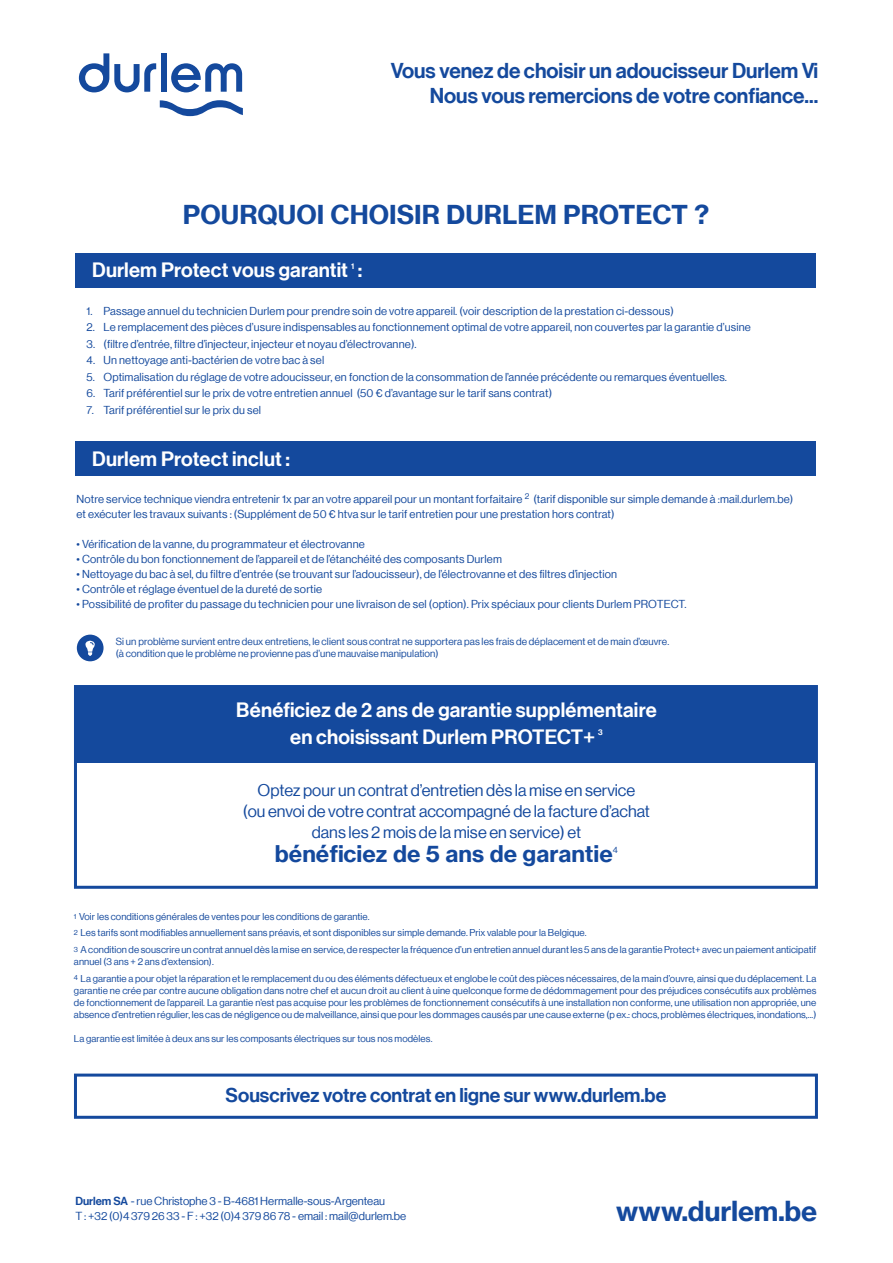
<style>
.page{position:relative;width:893px;height:1263px;background:#fff}
.page>*{position:absolute;margin:0;border:0;box-sizing:border-box;transform-origin:0 0}
.t1{font:27px "N Haas Grotesk TXW02 75 Bd";letter-spacing:-.01em;color:#14499d}
.t2{font:25.5px "N Haas Grotesk TXW02 75 Bd";color:#14499d}
.t3{font:22.5px "N Haas Grotesk TXW02 75 Bd";color:#14499d}
.t4{font:21px/25.5px "N Haas Grotesk DSW02 65 Md";color:#14499d;text-align:right}
.t5{font:20.25px/27px "N Haas Grotesk DSW02 65 Md";letter-spacing:.01em;color:#fff;text-align:center}
.t6{font:19.5px "N Haas Grotesk DSW02 65 Md";color:#14499d}
.t7{font:16.5px/21px "N Haas Grotesk DSW02 55 Rg";color:#14499d;text-align:center}
.t8{font:11.4px/15px "N Haas Grotesk DSW02 55 Rg";color:#14499d}
.t9{font:11.25px/15px "N Haas Grotesk DSW02 55 Rg";letter-spacing:.015em;color:#14499d}
.t10{font:10.05px/11.7px "N Haas Grotesk DSW02 55 Rg";letter-spacing:.01em;color:#14499d}
.t11{font:9.75px/16.5px "N Haas Grotesk DSW02 55 Rg";letter-spacing:.01em;color:#14499d}
.t12{font:9px "N Haas Grotesk DSW02 55 Rg";color:#14499d}
.t13{font:8.1px "N Haas Grotesk DSW02 65 Md";color:#fff}
.s1{font-size:7.35px}
.s2{font-family:"N Haas Grotesk DSW02 65 Md"}
</style>
<div class="page">
<div style="left:75px;top:686px;width:741px;height:76px;background:#14499d"></div>
<div style="left:74px;top:685px;width:744px;height:204px;border:3px solid #14499d"></div>
<div style="left:75px;top:253px;width:741px;height:35px;background:#14499d"></div>
<div style="left:75px;top:441px;width:741px;height:35px;background:#14499d"></div>
<div style="left:77px;top:635px;width:27px;height:26px;background:#14499d;border-radius:50%"></div>
<svg style="left:160px;top:100px;width:83px;height:16px"></svg>
<svg style="left:171px;top:63px;width:71px;height:29px"></svg>
<svg style="left:79px;top:53px;width:77px;height:39px"></svg>
<div style="left:161px;top:53px;width:5px;height:39px;background:#14499d"></div>
<div style="left:74px;top:1073px;width:744px;height:46px;border:3px solid #14499d"></div>
<svg style="left:85px;top:641px;width:10px;height:15px"></svg>
<h3 class="t4" style="left:391px;top:58px;width:429px">Vous venez de choisir un adoucisseur Durlem Vi<br>Nous vous remercions de votre confiance...</h3>
<h2 class="t2" style="left:183px;top:198px;width:528px">POURQUOI CHOISIR DURLEM PROTECT ?</h2>
<h3 class="t5" style="left:92px;top:257px;width:257px">Durlem Protect vous garantit</h3>
<p class="t13" style="left:351px;top:261px;width:5px">1</p>
<h3 class="t5" style="left:358px;top:257px;width:6px">:</h3>
<p class="t9" style="left:87px;top:303px;width:589px">1. Passage annuel du technicien Durlem pour prendre soin de votre appareil. (voir description de la prestation ci-dessous)</p>
<p class="t9" style="left:87px;top:320px;width:666px">2. Le remplacement des pièces d’usure indispensables au fonctionnement optimal de votre appareil, non couvertes par la garantie d’usine</p>
<p class="t9" style="left:87px;top:336px;width:332px">3. (filtre d’entrée, filtre d’injecteur, injecteur et noyau d’électrovanne).</p>
<p class="t9" style="left:87px;top:353px;width:239px">4. Un nettoyage anti-bactérien de votre bac à sel</p>
<p class="t9" style="left:87px;top:370px;width:642px">5. Optimalisation du réglage de votre adoucisseur, en fonction de la consommation de l’année précédente ou remarques éventuelles.</p>
<p class="t9" style="left:87px;top:386px;width:467px">6. Tarif préférentiel sur le prix de votre entretien annuel (50 € d’avantage sur le tarif sans contrat)</p>
<p class="t9" style="left:87px;top:403px;width:176px">7. Tarif préférentiel sur le prix du sel</p>
<h3 class="t5" style="left:92px;top:445px;width:199px">Durlem Protect inclut :</h3>
<p class="t9" style="left:77px;top:492px;width:718px">Notre service technique viendra entretenir 1x par an votre appareil pour un montant forfaitaire <sup>2</sup> (tarif disponible sur simple demande à :mail.durlem.be) et exécuter les travaux suivants : (Supplément de 50 € htva sur le tarif entretien pour une prestation hors contrat)</p>
<p class="t9" style="left:77px;top:537px;width:290px">• Vérification de la vanne, du programmateur et électrovanne</p>
<p class="t9" style="left:77px;top:552px;width:427px">• Contrôle du bon fonctionnement de l’appareil et de l’étanchéité des composants Durlem</p>
<p class="t9" style="left:77px;top:567px;width:542px">• Nettoyage du bac à sel, du filtre d’entrée (se trouvant sur l’adoucisseur), de l’électrovanne et des filtres d’injection</p>
<p class="t9" style="left:77px;top:582px;width:247px">• Contrôle et réglage éventuel de la dureté de sortie</p>
<p class="t9" style="left:77px;top:597px;width:612px">• Possibilité de profiter du passage du technicien pour une livraison de sel (option). Prix spéciaux pour clients Durlem PROTECT.</p>
<p class="t10" style="left:116px;top:636px;width:555px">Si un problème survient entre deux entretiens, le client sous contrat ne supportera pas les frais de déplacement et de main d’œuvre. (à condition que le problème ne provienne pas d’une mauvaise manipulation)</p>
<h3 class="t5" style="left:236px;top:696px;width:422px">Bénéficiez de 2 ans de garantie supplémentaire en choisissant Durlem PROTECT+</h3>
<p class="t13" style="left:598px;top:728px;width:6px">3</p>
<h3 class="t7" style="left:243px;top:780px;width:409px">Optez pour un contrat d’entretien dès la mise en service<br>(ou envoi de votre contrat accompagné de la facture d’achat dans les 2 mois de la mise en service) et</h3>
<h3 class="t3" style="left:275px;top:840px;width:339px">bénéficiez de 5 ans de garantie</h3>
<p class="t12" style="left:613px;top:845px;width:7px">4</p>
<p class="t11" style="left:74px;top:908px;width:744px"><span class="s1">1</span> Voir les conditions générales de ventes pour les conditions de garantie.<br><span class="s1">2</span> Les tarifs sont modifiables annuellement sans préavis, et sont disponibles sur simple demande. Prix valable pour la Belgique.<br><span class="s1">3</span> A condition de souscrire un contrat annuel dès la mise en service, de respecter la fréquence d’un entretien annuel durant les 5 ans de la garantie Protect+ avec un paiement anticipatif</p>
<p class="t11" style="left:74px;top:953px;width:744px">annuel (3 ans + 2 ans d’extension).<br><span class="s1">4</span> La garantie a pour objet la réparation et le remplacement du ou des éléments défectueux et englobe le coût des pièces nécessaires, de la main d’ouvre, ainsi que du déplacement. La</p>
<p class="t11" style="left:74px;top:984px;width:744px;line-height:12.1px;text-align:justify">garantie ne crée par contre aucune obligation dans notre chef et aucun droit au client à uine quelconque forme de dédommagement pour des préjudices consécutifs aux problèmes de fonctionnement de l’appareil. La garantie n’est pas acquise pour les problèmes de fonctionnement consécutifs à une installation non conforme, une utilisation non appropriée, une absence d’entretien régulier, les cas de négligence ou de malveillance, ainsi que pour les dommages causés par une cause externe (p ex.: chocs, problèmes électriques, inondations,...)</p>
<p class="t11" style="left:74px;top:1031px;width:360px">La garantie est limitée à deux ans sur les composants électriques sur tous nos modèles.</p>
<h3 class="t6" style="left:226px;top:1084px;width:442px">Souscrivez votre contrat en ligne sur www.durlem.be</h3>
<p class="t8" style="left:75px;top:1193px;width:332px"><span class="s2">Durlem SA</span> - rue Christophe 3 - B-4681 Hermalle-sous-Argenteau<br>T : +32 (0)4 379 26 33 - F : +32 (0)4 379 86 78 - email : mail@durlem.be</p>
<h1 class="t1" style="left:616px;top:1194px;width:203px">www.durlem.be</h1>
</div>
